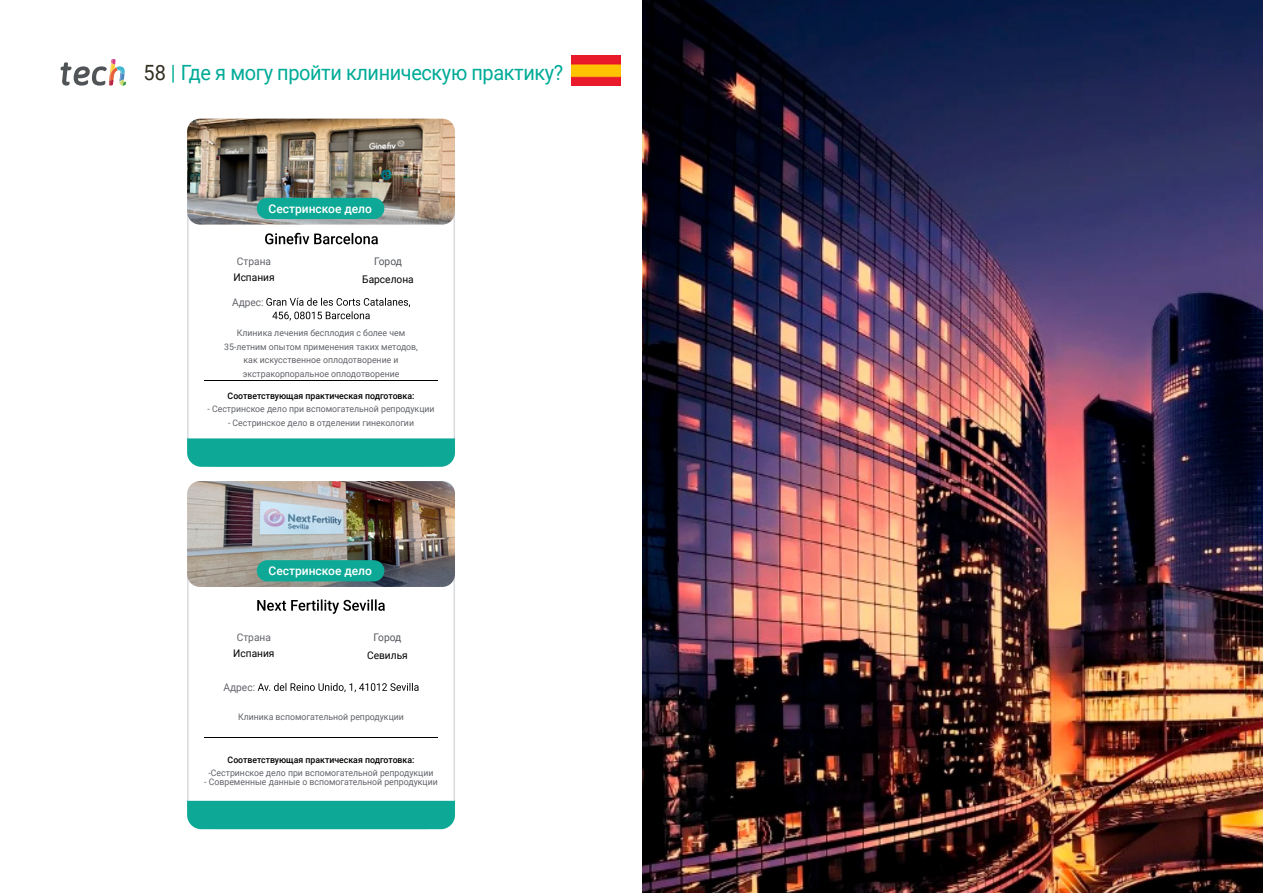
<style>
.page{position:relative;width:1263px;height:893px;background:#fff}
.page>*{position:absolute;margin:0;border:0;box-sizing:border-box;transform-origin:0 0}
.t1{font:21px "Roboto";letter-spacing:-.02em;color:#00ab97;scale:.95 1}
.t2{font:500 12px "Roboto";color:#fff}
.t3{font:10.5px "Roboto";color:#000}
.t4{font:10.5px "Roboto";color:#61646a}
.t5{font:10.5px "Roboto";letter-spacing:-.015em;color:#52555b}
.t6{font:9px/13.5px "Roboto";color:#61646a;text-align:center}
.t7{font:500 9px "Roboto";color:#000}
.s1{color:#312e20}
</style>
<div class="page">
<svg style="left:61px;top:59px;width:65px;height:27px"></svg>
<img style="left:642px;top:0;width:621px;height:893px">
<img style="left:571px;top:56px;width:50px;height:29px">
<svg style="left:187px;top:118px;width:268px;height:320px"></svg>
<img style="left:187px;top:119px;width:268px;height:106px">
<div style="left:257px;top:198px;width:127px;height:21px;background:#0ea996;border-radius:11px"></div>
<svg style="left:187px;top:438px;width:268px;height:29px;background:#15ab99"></svg>
<hr style="left:204px;top:380px;width:234px;height:1px;background:#000">
<svg style="left:265px;top:233px;width:113px;height:11px"></svg>
<svg style="left:266px;top:298px;width:144px;height:23px"></svg>
<svg style="left:187px;top:587px;width:268px;height:243px"></svg>
<img style="left:187px;top:481px;width:268px;height:106px">
<div style="left:257px;top:560px;width:127px;height:21px;background:#0ea996;border-radius:11px"></div>
<div style="left:187px;top:801px;width:268px;height:28px;background:#0ea996"></div>
<hr style="left:204px;top:737px;width:234px;height:1px;background:#000">
<svg style="left:257px;top:599px;width:128px;height:15px"></svg>
<svg style="left:258px;top:683px;width:161px;height:9px"></svg>
<h1 class="t1" style="left:144px;top:57px;width:443px"><span class="s1">58</span> | Где я могу пройти клиническую практику?</h1>
<h2 class="t2" style="left:269px;top:200px;width:105px">Сестринское дело</h2>
<p class="t4" style="left:237px;top:254px;width:36px">Страна</p>
<p class="t3" style="left:233px;top:270px;width:43px">Испания</p>
<p class="t5" style="left:374px;top:254px;width:29px">Город</p>
<p class="t3" style="left:362px;top:271px;width:53px">Барселона</p>
<p class="t4" style="left:232px;top:295px;width:33px">Адрес:</p>
<p class="t6" style="left:224px;top:326px;width:195px">Клиника лечения бесплодия с более чем 35-летним опытом применения таких методов, как искусственное оплодотворение и экстракорпоральное оплодотворение</p>
<p class="t7" style="left:228px;top:389px;width:188px">Соответствующая практическая подготовка:</p>
<p class="t6" style="left:207px;top:402px;width:229px">- Сестринское дело при вспомогательной репродукции</p>
<p class="t6" style="left:228px;top:415px;width:187px">- Сестринское дело в отделении гинекологии</p>
<h2 class="t2" style="left:269px;top:563px;width:105px">Сестринское дело</h2>
<p class="t4" style="left:237px;top:630px;width:36px">Страна</p>
<p class="t3" style="left:233px;top:646px;width:43px">Испания</p>
<p class="t5" style="left:374px;top:630px;width:29px">Город</p>
<p class="t3" style="left:367px;top:648px;width:42px">Севилья</p>
<p class="t4" style="left:223px;top:680px;width:33px">Адрес:</p>
<p class="t6" style="left:238px;top:710px;width:167px">Клиника вспомогательной репродукции</p>
<p class="t7" style="left:228px;top:753px;width:188px">Соответствующая практическая подготовка:</p>
<p class="t6" style="left:209px;top:766px;width:226px">-Сестринское дело при вспомогательной репродукции</p>
<p class="t6" style="left:204px;top:775px;width:235px">- Современные данные о вспомогательной репродукции</p>
</div>
